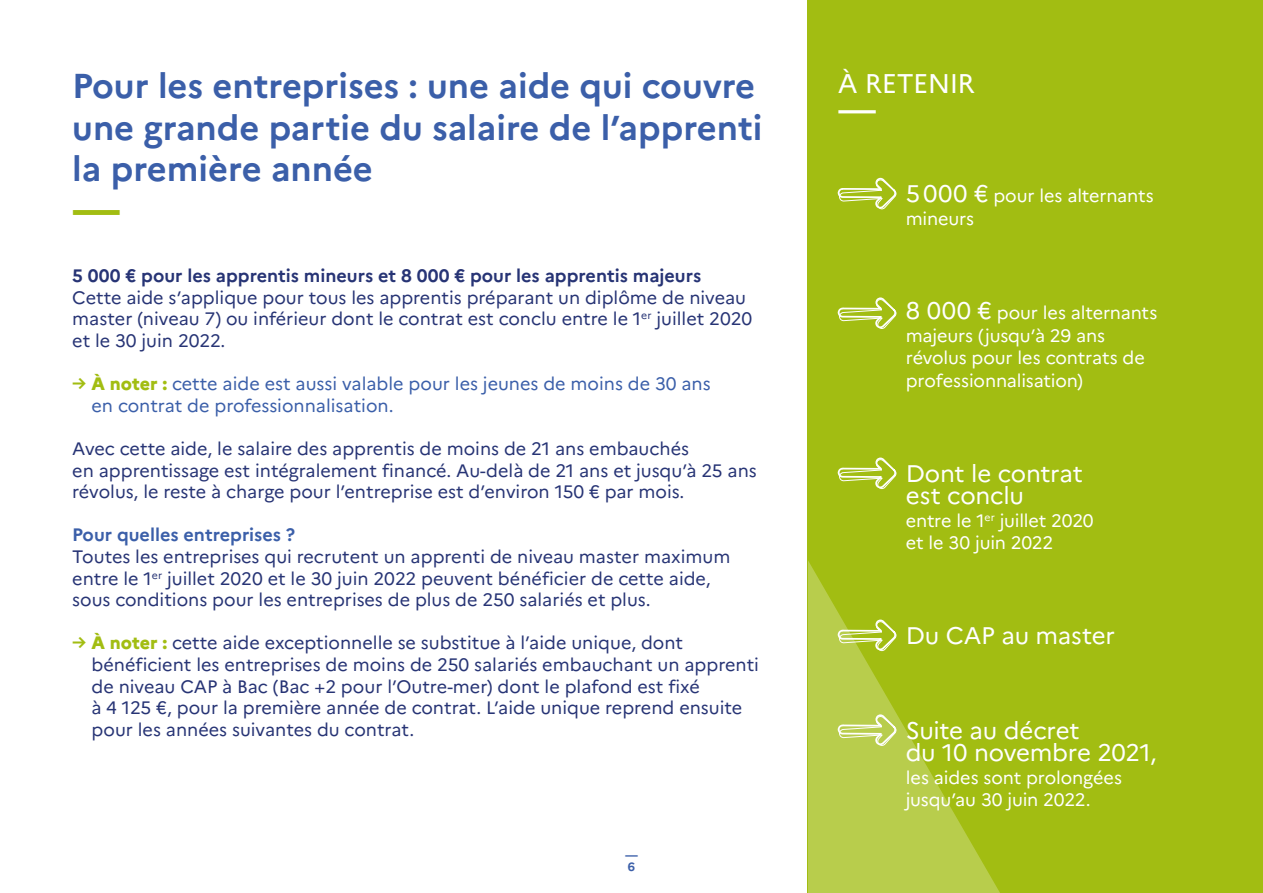
<style>
.page{position:relative;width:1263px;height:893px;background:#fff}
.page>*{position:absolute;margin:0;border:0;box-sizing:border-box;transform-origin:0 0}
.t1{font:700 45px "Marianne";color:#a2bd12}
.t2{font:500 36px "Marianne";color:#fff}
.t3{font:700 34.5px/41.4px "Marianne";color:#3b5fa9}
.t4{font:27px "Marianne";letter-spacing:-.02em;color:#fff}
.t5{font:24px/22.5px "Marianne";letter-spacing:-.01em;color:#fff}
.t6{font:18px/21.6px "Marianne";color:#273475}
.t7{font:18px/22.5px "Marianne";letter-spacing:-.01em;color:#fff}
.t8{font:18px/21.6px "Marianne";color:#3b5fa9}
.t9{font:700 18px "Marianne";color:#273475}
.t10{font:700 18px "Marianne";color:#3b5fa9}
.t11{font:700 12px/12px "Marianne";color:#3b5fa9}
.s1{font-weight:700;color:#a2bd12}
.s2{font-weight:800;color:#a2bd12}
.s3{font-size:24px}
</style>
<div class="page">
<div style="left:808px;top:0;width:455px;height:893px;background:#a2bd12"></div>
<svg style="left:837px;top:177px;width:60px;height:32px"></svg>
<svg style="left:837px;top:297px;width:60px;height:32px"></svg>
<svg style="left:837px;top:457px;width:60px;height:32px"></svg>
<svg style="left:808px;top:561px;width:192px;height:332px;fill:#b8cd4c"></svg>
<h3 class="t3" style="left:72px;top:65px;width:692px">Pour les entreprises : une aide qui couvre une grande partie du salaire de l’apprenti la première année</h3>
<h1 class="t1" style="left:72px;top:181px;width:50px">—</h1>
<p class="t9" style="left:72px;top:265px;width:630px">5 000 € pour les apprentis mineurs et 8 000 € pour les apprentis majeurs</p>
<p class="t6" style="left:72px;top:287px;width:681px">Cette aide s’applique pour tous les apprentis préparant un diplôme de niveau master (niveau 7) ou inférieur dont le contrat est conclu entre le 1<sup>er</sup> juillet 2020 et le 30 juin 2022.</p>
<p class="t8" style="left:92px;top:373px;width:621px;text-indent:-19px"><span class="s1">→</span> <span class="s2">À noter :</span> cette aide est aussi valable pour les jeunes de moins de 30 ans en contrat de professionnalisation.</p>
<p class="t6" style="left:72px;top:438px;width:686px">Avec cette aide, le salaire des apprentis de moins de 21 ans embauchés<br>en apprentissage est intégralement financé. Au-delà de 21 ans et jusqu’à 25 ans révolus, le reste à charge pour l’entreprise est d’environ 150 € par mois.</p>
<p class="t10" style="left:72px;top:524px;width:224px">Pour quelles entreprises ?</p>
<p class="t6" style="left:72px;top:546px;width:660px">Toutes les entreprises qui recrutent un apprenti de niveau master maximum entre le 1<sup>er</sup> juillet 2020 et le 30 juin 2022 peuvent bénéficier de cette aide, sous conditions pour les entreprises de plus de 250 salariés et plus.</p>
<p class="t6" style="left:92px;top:632px;width:669px;text-indent:-19px"><span class="s1">→</span> <span class="s2">À noter :</span> cette aide exceptionnelle se substitue à l’aide unique, dont bénéficient les entreprises de moins de 250 salariés embauchant un apprenti de niveau CAP à Bac (Bac +2 pour l’Outre-mer) dont le plafond est fixé<br>à 4 125 €, pour la première année de contrat. L’aide unique reprend ensuite pour les années suivantes du contrat.</p>
<p class="t11" style="left:625px;top:849px;width:14px">—<br>6</p>
<h3 class="t4" style="left:838px;top:66px;width:139px">À RETENIR</h3>
<h2 class="t2" style="left:838px;top:86px;width:40px">—</h2>
<p class="t7" style="left:906px;top:184px;width:250px"><span class="s3">5000 €</span> pour les alternants mineurs</p>
<p class="t7" style="left:906px;top:302px;width:253px"><span class="s3">8 000 €</span> pour les alternants majeurs (jusqu’à 29 ans révolus pour les contrats de professionnalisation)</p>
<h3 class="t5" style="left:906px;top:462px;width:178px">Dont le contrat est conclu</h3>
<p class="t7" style="left:906px;top:509px;width:189px">entre le 1<sup>er</sup> juillet 2020 et le 30 juin 2022</p>
<h3 class="t5" style="left:906px;top:624px;width:211px">Du CAP au master</h3>
<h3 class="t5" style="left:906px;top:719px;width:252px">Suite au décret<br>du 10 novembre 2021,</h3>
<p class="t7" style="left:906px;top:766px;width:218px">les aides sont prolongées jusqu’au 30 juin 2022.</p>
</div>
